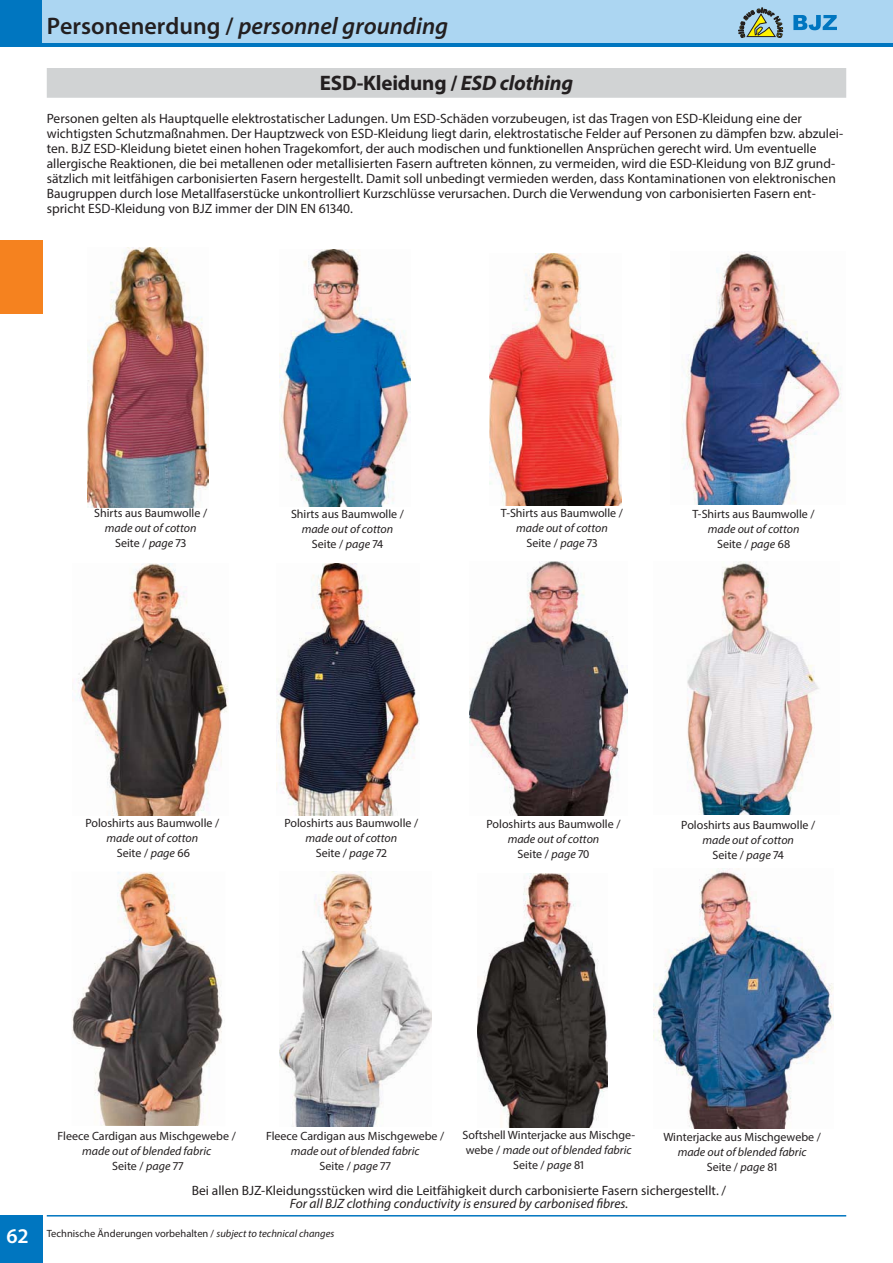
<style>
.page{position:relative;width:893px;height:1263px;background:#fff}
.page>*{position:absolute;margin:0;border:0;box-sizing:border-box;transform-origin:0 0}
.t1{font:italic 600 24px "Myriad Pro";color:#231f20}
.t2{font:700 21px "Myriad Pro";letter-spacing:-.01em;color:#231f20}
.t3{font:600 21px "Myriad Pro";color:#fff}
.t4{font:13.5px/15px "Myriad Pro";color:#231f20}
.t5{font:italic 13.5px "Myriad Pro";color:#231f20}
.t6{font:12px/15px "Myriad Pro";color:#231f20;text-align:center}
.t7{font:italic 12px/15px "Myriad Pro";color:#231f20;text-align:center}
.t8{font:10.5px "Myriad Pro";color:#231f20}
.s1{font-style:normal}
.s2{font-style:italic}
</style>
<div class="page">
<img style="left:489px;top:254px;width:132px;height:252px">
<img style="left:469px;top:562px;width:158px;height:253px">
<img style="left:87px;top:248px;width:122px;height:259px">
<img style="left:72px;top:564px;width:156px;height:252px">
<img style="left:682px;top:251px;width:160px;height:253px">
<img style="left:687px;top:562px;width:132px;height:253px">
<img style="left:276px;top:564px;width:144px;height:252px">
<img style="left:280px;top:250px;width:130px;height:256px">
<img style="left:653px;top:868px;width:180px;height:260px">
<img style="left:280px;top:872px;width:151px;height:254px">
<img style="left:72px;top:872px;width:151px;height:254px">
<img style="left:477px;top:873px;width:130px;height:254px">
<div style="left:0;top:0;width:892px;height:47px;background:#0076c0"></div>
<div style="left:42px;top:0;width:850px;height:43px;background:#acd6f2"></div>
<svg style="left:793px;top:15px;width:44px;height:15px"></svg>
<svg style="left:738px;top:8px;width:44px;height:30px"></svg>
<hr style="left:47px;top:1215px;width:799px;height:2px;background:#0076c0">
<div style="left:0;top:1215px;width:43px;height:48px;background:#0076c0"></div>
<div style="left:0;top:240px;width:43px;height:74px;background:#f5821f"></div>
<div style="left:47px;top:68px;width:799px;height:30px;background:#d1d3d4"></div>
<h1 class="t1" style="left:47px;top:17px;width:403px"><span class="s1">Personenerdung /</span> personnel grounding</h1>
<h2 class="t2" style="left:320px;top:75px;width:254px">ESD-Kleidung / <span class="s2">ESD clothing</span></h2>
<p class="t4" style="left:47px;top:111px;width:797px">Personen gelten als Hauptquelle elektrostatischer Ladungen. Um ESD-Schäden vorzubeugen, ist das Tragen von ESD-Kleidung eine der wichtigsten Schutzmaßnahmen. Der Hauptzweck von ESD-Kleidung liegt darin, elektrostatische Felder auf Personen zu dämpfen bzw. abzulei&shy;ten. BJZ ESD-Kleidung bietet einen hohen Tragekomfort, der auch modischen und funktionellen Ansprüchen gerecht wird. Um eventuelle allergische Reaktionen, die bei metallenen oder metallisierten Fasern auftreten können, zu vermeiden, wird die ESD-Kleidung von BJZ grund&shy;sätzlich mit leitfähigen carbonisierten Fasern hergestellt. Damit soll unbedingt vermieden werden, dass Kontaminationen von elektronischen Baugruppen durch lose Metallfaserstücke unkontrolliert Kurzschlüsse verursachen. Durch die Verwendung von carbonisierten Fasern ent&shy;spricht ESD-Kleidung von BJZ immer der DIN EN 61340.</p>
<p class="t6" style="left:94px;top:506px;width:114px">Shirts aus Baumwolle /</p>
<p class="t7" style="left:105px;top:521px;width:93px">made out of cotton<br><span class="s1">Seite /</span> page <span class="s1">73</span></p>
<p class="t6" style="left:291px;top:507px;width:114px">Shirts aus Baumwolle /</p>
<p class="t7" style="left:302px;top:522px;width:93px">made out of cotton<br><span class="s1">Seite /</span> page <span class="s1">74</span></p>
<p class="t6" style="left:501px;top:506px;width:123px">T-Shirts aus Baumwolle /</p>
<p class="t7" style="left:516px;top:521px;width:93px">made out of cotton<br><span class="s1">Seite /</span> page <span class="s1">73</span></p>
<p class="t6" style="left:692px;top:507px;width:123px">T-Shirts aus Baumwolle /</p>
<p class="t7" style="left:707px;top:522px;width:93px">made out of cotton<br><span class="s1">Seite /</span> page <span class="s1">68</span></p>
<p class="t6" style="left:85px;top:816px;width:135px">Poloshirts aus Baumwolle /</p>
<p class="t7" style="left:106px;top:831px;width:93px">made out of cotton<br><span class="s1">Seite /</span> page <span class="s1">66</span></p>
<p class="t6" style="left:284px;top:816px;width:135px">Poloshirts aus Baumwolle /</p>
<p class="t7" style="left:305px;top:831px;width:93px">made out of cotton<br><span class="s1">Seite /</span> page <span class="s1">72</span></p>
<p class="t6" style="left:486px;top:817px;width:135px">Poloshirts aus Baumwolle /</p>
<p class="t7" style="left:507px;top:832px;width:93px">made out of cotton<br><span class="s1">Seite /</span> page <span class="s1">70</span></p>
<p class="t6" style="left:681px;top:818px;width:135px">Poloshirts aus Baumwolle /</p>
<p class="t7" style="left:702px;top:833px;width:93px">made out of cotton<br><span class="s1">Seite /</span> page <span class="s1">74</span></p>
<h2 class="t3" style="left:6px;top:1228px;width:24px">62</h2>
<p class="t6" style="left:58px;top:1129px;width:180px">Fleece Cardigan aus Mischgewebe /</p>
<p class="t7" style="left:82px;top:1144px;width:130px">made out of blended fabric<br><span class="s1">Seite /</span> page <span class="s1">77</span></p>
<p class="t6" style="left:266px;top:1129px;width:180px">Fleece Cardigan aus Mischgewebe /</p>
<p class="t7" style="left:291px;top:1144px;width:130px">made out of blended fabric<br><span class="s1">Seite /</span> page <span class="s1">77</span></p>
<p class="t6" style="left:462px;top:1128px;width:174px">Softshell Winterjacke aus Mischge&shy;webe / <span class="s2">made out of blended fabric<br></span>Seite / <span class="s2">page</span> 81</p>
<p class="t6" style="left:663px;top:1130px;width:159px">Winterjacke aus Mischgewebe /</p>
<p class="t7" style="left:677px;top:1145px;width:130px">made out of blended fabric<br><span class="s1">Seite /</span> page <span class="s1">81</span></p>
<p class="t4" style="left:192px;top:1183px;width:536px">Bei allen BJZ-Kleidungsstücken wird die Leitfähigkeit durch carbonisierte Fasern sichergestellt. /</p>
<p class="t5" style="left:290px;top:1198px;width:340px">For all BJZ clothing conductivity is ensured by carbonised fibres.</p>
<p class="t8" style="left:47px;top:1229px;width:289px">Technische Änderungen vorbehalten / <span class="s2">subject to technical changes</span></p>
</div>
